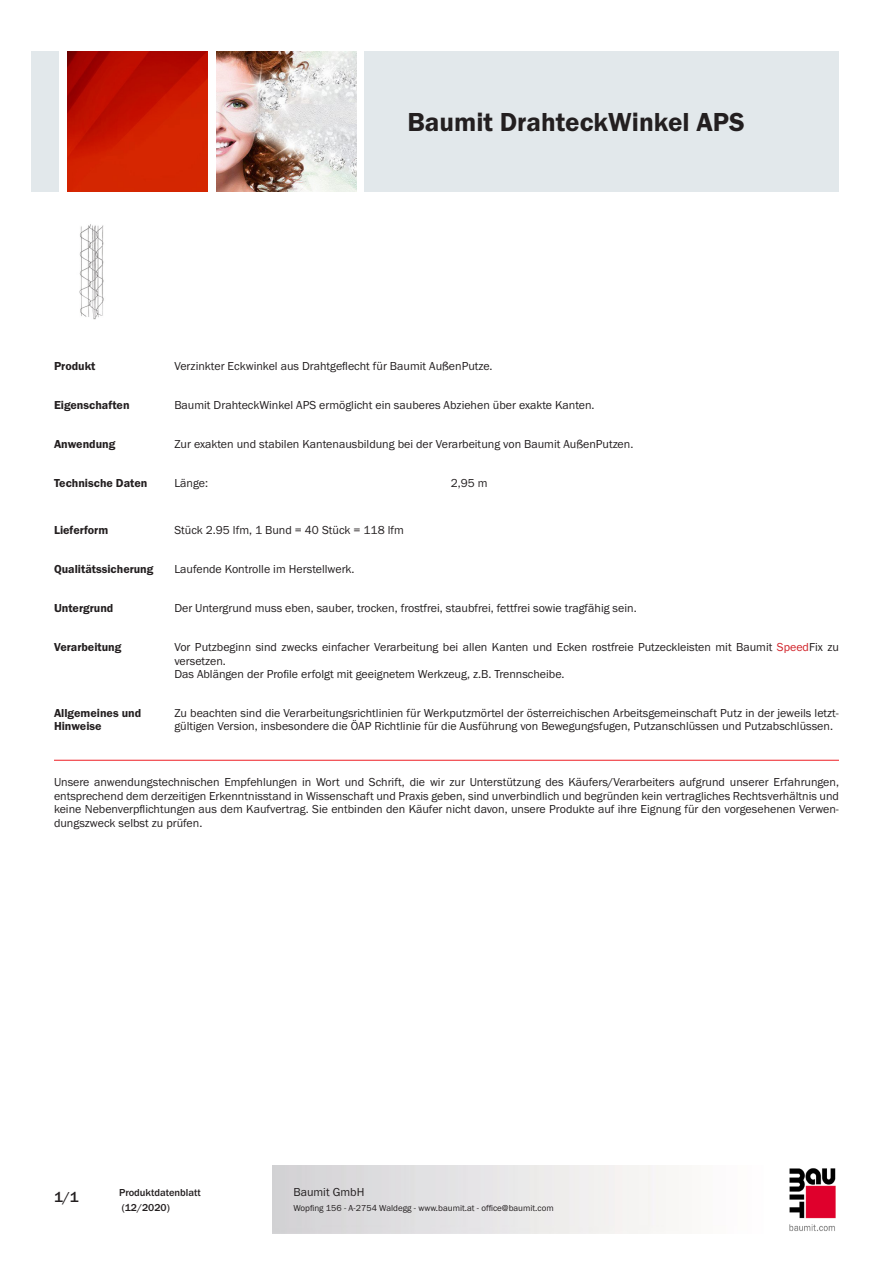
<style>
.page{position:relative;width:893px;height:1263px;background:#fff}
.page>*{position:absolute;margin:0;border:0;box-sizing:border-box;transform-origin:0 0}
.PDS_Produktname{font:27px "BM Franklin Gothic URW Dem";color:#231f20}
.t1{font:500 15px "BM Franklin Gothic URW";color:#231f20}
.PDS_Standard{font:12px/13.5px "BM Franklin Gothic URW Boo";color:#231f20}
.PDS_Header{font:12px/13.5px "BM Franklin Gothic URW Dem";color:#231f20}
.PDS_Standard_linksbü{font:12px "BM Franklin Gothic URW Boo";color:#231f20}
.t2{font:500 10.5px/15px "BM Franklin Gothic URW";color:#231f20}
.t3{font:9px "BM Franklin Gothic URW Boo";color:#231f20}
.s1{color:#d1232a}
</style>
<div class="page">
<img style="left:789px;top:1168px;width:47px;height:63px">
<div style="left:32px;top:51px;width:27px;height:140px;background:#e2e8eb"></div>
<img style="left:68px;top:52px;width:140px;height:139px">
<img style="left:216px;top:51px;width:141px;height:140px">
<div style="left:365px;top:51px;width:474px;height:140px;background:#e2e8eb"></div>
<img style="left:79px;top:224px;width:25px;height:96px">
<hr style="left:54px;top:760px;width:785px;height:1px;background:#ee1d23">
<p class="PDS_Produktname" style="left:407px;top:106px;width:339px">Baumit DrahteckWinkel APS</p>
<p class="PDS_Header" style="left:54px;top:360px;width:43px">Produkt</p>
<p class="PDS_Standard" style="left:174px;top:360px;width:320px">Verzinkter Eckwinkel aus Drahtgeflecht für Baumit AußenPutze.</p>
<p class="PDS_Header" style="left:54px;top:399px;width:77px">Eigenschaften</p>
<p class="PDS_Standard" style="left:174px;top:399px;width:422px">Baumit DrahteckWinkel APS ermöglicht ein sauberes Abziehen über exakte Kanten.</p>
<p class="PDS_Header" style="left:54px;top:438px;width:63px">Anwendung</p>
<p class="PDS_Standard" style="left:174px;top:438px;width:460px">Zur exakten und stabilen Kantenausbildung bei der Verarbeitung von Baumit AußenPutzen.</p>
<p class="PDS_Header" style="left:54px;top:477px;width:95px">Technische Daten</p>
<p class="PDS_Standard_linksbü" style="left:174px;top:476px;width:35px">Länge:</p>
<p class="PDS_Standard_linksbü" style="left:451px;top:476px;width:38px">2,95 m</p>
<p class="PDS_Header" style="left:54px;top:524px;width:56px">Lieferform</p>
<p class="PDS_Standard" style="left:174px;top:524px;width:231px">Stück 2.95 lfm, 1 Bund = 40 Stück = 118 lfm</p>
<p class="PDS_Header" style="left:54px;top:563px;width:101px">Qualitätssicherung</p>
<p class="PDS_Standard" style="left:174px;top:563px;width:182px">Laufende Kontrolle im Herstellwerk.</p>
<p class="PDS_Header" style="left:54px;top:601px;width:61px">Untergrund</p>
<p class="PDS_Standard" style="left:174px;top:601px;width:464px">Der Untergrund muss eben, sauber, trocken, frostfrei, staubfrei, fettfrei sowie tragfähig sein.</p>
<p class="PDS_Header" style="left:54px;top:640px;width:69px">Verarbeitung</p>
<p class="PDS_Standard" style="left:174px;top:640px;width:666px">Vor Putzbeginn sind zwecks einfacher Verarbeitung bei allen Kanten und Ecken rostfreie Putzeckleisten mit Baumit <span class="s1">Speed</span>Fix zu versetzen.</p>
<p class="PDS_Standard" style="left:174px;top:667px;width:392px">Das Ablängen der Profile erfolgt mit geeignetem Werkzeug, z.B. Trennscheibe.</p>
<p class="PDS_Header" style="left:54px;top:706px;width:89px">Allgemeines und<br>Hinweise</p>
<p class="PDS_Standard" style="left:174px;top:706px;width:666px">Zu beachten sind die Verarbeitungsrichtlinien für Werkputzmörtel der österreichischen Arbeitsgemeinschaft Putz in der jeweils letzt&shy;gültigen Version, insbesondere die ÖAP Richtlinie für die Ausführung von Bewegungsfugen, Putzanschlüssen und Putzabschlüssen.</p>
<p class="PDS_Standard" style="left:54px;top:776px;width:786px;text-align:justify">Unsere anwendungstechnischen Empfehlungen in Wort und Schrift, die wir zur Unterstützung des Käufers/Verarbeiters aufgrund unserer Erfahrungen, entsprechend dem derzeitigen Erkenntnisstand in Wissenschaft und Praxis geben, sind unverbindlich und begründen kein vertragliches Rechtsverhältnis und keine Nebenverpflichtungen aus dem Kaufvertrag. Sie entbinden den Käufer nicht davon, unsere Produkte auf ihre Eignung für den vorgesehenen Verwen&shy;dungszweck selbst zu prüfen.</p>
<p class="t1" style="left:54px;top:1188px;width:26px">1/1</p>
<p class="t2" style="left:119px;top:1185px;width:83px">Produktdatenblatt (12/2020)</p>
<p class="PDS_Standard" style="left:293px;top:1185px;width:73px">Baumit GmbH</p>
<p class="t3" style="left:293px;top:1202px;width:262px">Wopfing 156 - A-2754 Waldegg - www.baumit.at - office@baumit.com</p>
</div>
